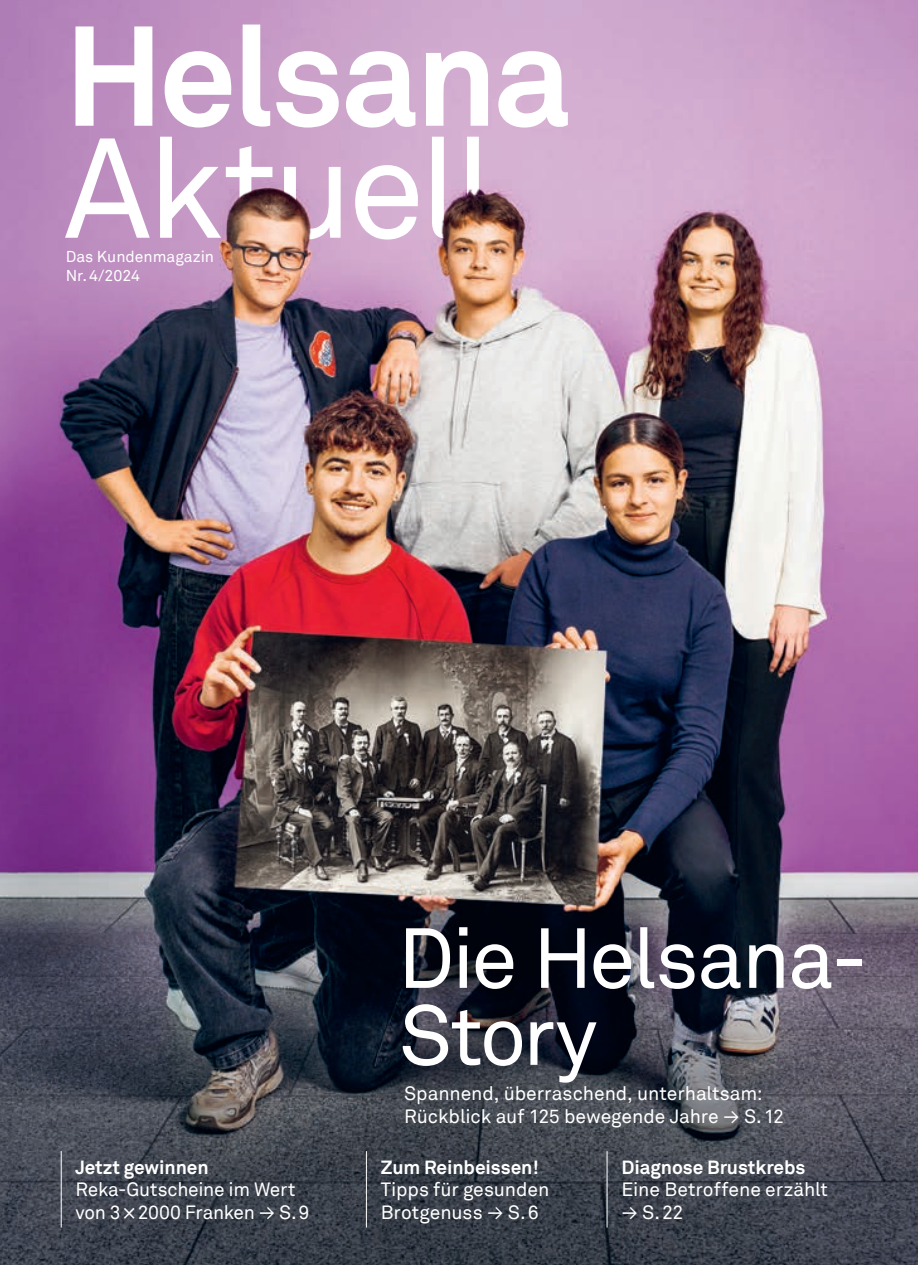
<style>
.page{position:relative;width:918px;height:1265px;background:#fff}
.page>*{position:absolute;margin:0;border:0;box-sizing:border-box;transform-origin:0 0}
.t1{font:700 140px/112px "Akkurat Helsana";letter-spacing:-.03em;color:#fff}
.Cover_Titel_Gross{font:84px/77px "Akkurat Helsana";letter-spacing:-.03em;color:#fff}
.Coverzeile_Seitenzahl_11_pt{font:19.25px/22.8px "Akkurat Helsana";letter-spacing:-.005em;color:#fff}
.Coverzeile_Titel_11pt{font:700 19.07px "Akkurat Helsana";letter-spacing:-.005em;color:#fff}
.t2{font:15.75px "Akkurat Helsana";color:#fff}
.s1{font-weight:400}
</style>
<div class="page">
<img style="left:0;top:0;width:918px;height:1265px">
<hr style="left:366px;top:1151px;width:1px;height:77px;background:#fff">
<hr style="left:61px;top:1151px;width:1px;height:77px;background:#fff">
<hr style="left:606px;top:1151px;width:1px;height:77px;background:#fff">
<img style="left:209px;top:181px;width:321px;height:98px">
<p class="t1" style="left:64px;top:19px;width:510px">Helsana<br><span class="s1">Aktuell</span></p>
<p class="t2" style="left:66px;top:247px;width:150px">Das Kundenmagazin</p>
<p class="t2" style="left:66px;top:266px;width:76px">Nr.4/2024</p>
<p class="Coverzeile_Titel_11pt" style="left:76px;top:1155px;width:135px">Jetzt gewinnen</p>
<p class="Coverzeile_Seitenzahl_11_pt" style="left:76px;top:1178px;width:235px">Reka-Gutscheine im Wert von 3×2000 Franken → S.9</p>
<p class="Cover_Titel_Gross" style="left:398px;top:920px;width:472px">Die Helsana-<br>Story</p>
<p class="Coverzeile_Seitenzahl_11_pt" style="left:404px;top:1082px;width:381px">Spannend, überraschend, unterhaltsam:<br>Rückblick auf 125 bewegende Jahre → S.12</p>
<p class="Coverzeile_Titel_11pt" style="left:381px;top:1155px;width:160px">Zum Reinbeissen!</p>
<p class="Coverzeile_Seitenzahl_11_pt" style="left:381px;top:1178px;width:170px">Tipps für gesunden<br>Brotgenuss → S.6</p>
<p class="Coverzeile_Titel_11pt" style="left:621px;top:1155px;width:186px">Diagnose Brustkrebs</p>
<p class="Coverzeile_Seitenzahl_11_pt" style="left:621px;top:1178px;width:208px">Eine Betroffene erzählt</p>
<p class="Coverzeile_Seitenzahl_11_pt" style="left:621px;top:1201px;width:64px">→ S.22</p>
</div>
